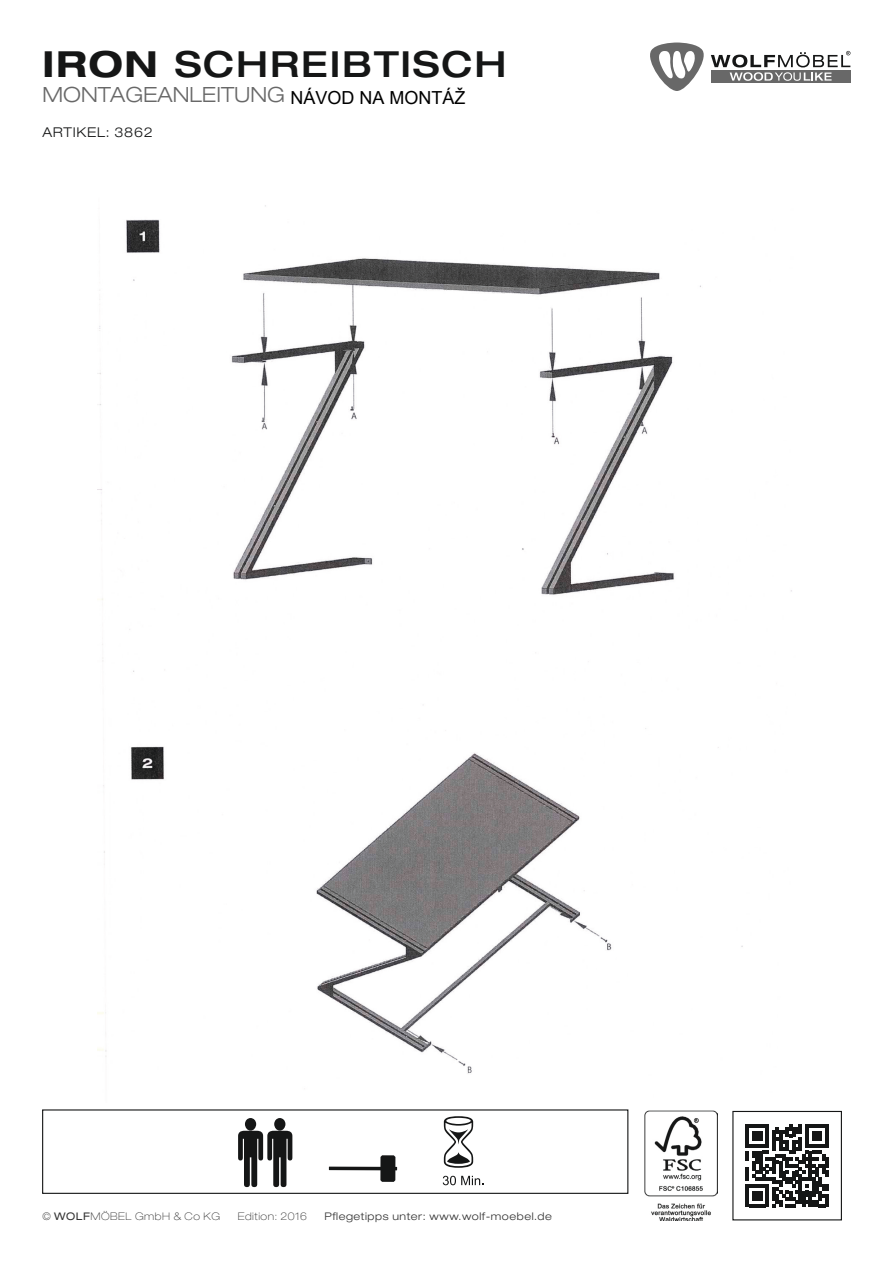
<style>
.page{position:relative;width:893px;height:1263px;background:#fff}
.page>*{position:absolute;margin:0;border:0;box-sizing:border-box;transform-origin:0 0}
.t1{font:500 expanded 36px "Helvetica Neue LT Std";letter-spacing:.05em;color:#151616}
.t2{font:300 expanded 21px "Helvetica Neue LT Std";color:#686868}
.t3{font:18px "Arial";color:#000}
.t4{font:300 expanded 13.5px "Helvetica Neue LT Std";letter-spacing:.05em;color:#151616}
.t5{font:300 expanded 10.5px "Helvetica Neue LT Std";letter-spacing:.05em;color:#323232}
.t6{font:100 expanded 10.5px "Helvetica Neue LT Std";letter-spacing:.05em;color:#323232}
.s1{font-weight:700}
.s2{font-weight:400}
</style>
<div class="page">
<svg style="left:329px;top:1155px;width:68px;height:27px"></svg>
<svg style="left:238px;top:1118px;width:54px;height:69px"></svg>
<svg style="left:444px;top:1116px;width:29px;height:52px"></svg>
<svg style="left:443px;top:1176px;width:41px;height:9px"></svg>
<div style="left:42px;top:1109px;width:586px;height:85px;border:1px solid #151616"></div>
<svg style="left:746px;top:1124px;width:83px;height:83px"></svg>
<div style="left:732px;top:1111px;width:110px;height:109px;border:1px solid #151616"></div>
<img style="left:645px;top:1111px;width:72px;height:109px">
<svg style="left:650px;top:43px;width:200px;height:48px"></svg>
<img style="left:98px;top:205px;width:694px;height:869px">
<h1 class="t1" style="left:43px;top:42px;width:466px"><span class="s1">IRON</span> SCHREIBTISCH</h1>
<h2 class="t2" style="left:43px;top:82px;width:244px">MONTAGEANLEITUNG</h2>
<p class="t4" style="left:43px;top:124px;width:112px">ARTIKEL: 3862</p>
<h3 class="t3" style="left:290px;top:86px;width:177px">NÁVOD NA MONTÁŽ</h3>
<p class="t6" style="left:43px;top:1210px;width:179px">© <span class="s2">WOLF</span>MÖBEL GmbH &amp; Co KG</p>
<p class="t6" style="left:238px;top:1210px;width:71px">Edition: 2016</p>
<p class="t5" style="left:325px;top:1210px;width:229px">Pflegetipps unter: www.wolf-moebel.de</p>
</div>
